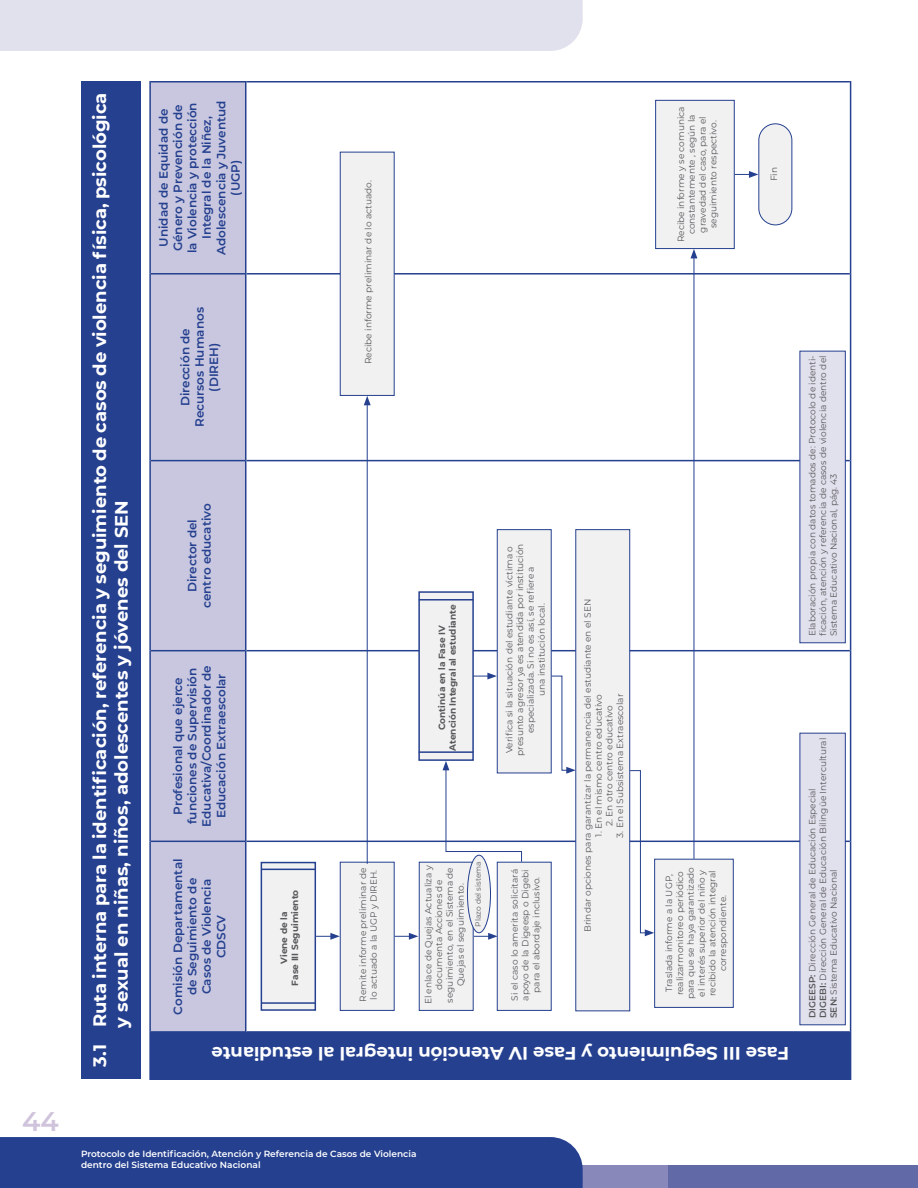
<style>
.page{position:relative;width:918px;height:1188px;background:#fff}
.page>*{position:absolute;margin:0;border:0;box-sizing:border-box;transform-origin:0 0}
.t1{font:600 27px "Montserrat";color:#d0c3dc}
.t2{font:700 18px/21.6px "Montserrat";color:#fff}
.t3{font:600 12px/14.4px "Montserrat";color:#25408f;text-align:center}
.t4{font:9px/10.8px "Montserrat";color:#58595b;text-align:center}
.t5{font:600 9px/10.8px "Montserrat";color:#fff}
.t6{font:700 9px/10.8px "Montserrat";color:#58595b;text-align:center}
.t7{font:7.5px "Montserrat";color:#58595b}
.s1{font-weight:600}
</style>
<div class="page">
<div style="left:633px;top:1165px;width:285px;height:23px;background:#6269a7"></div>
<div style="left:0;top:1165px;width:668px;height:23px;background:#8889ba"></div>
<div style="left:0;top:1137px;width:583px;height:51px;background:#25408f"></div>
<div style="left:81px;top:1149px;width:474px;height:32px;background:#25408f"></div>
<div style="left:0;top:0;width:583px;height:51px;background:#e1e0ed"></div>
<div style="left:81px;top:82px;width:60px;height:997px;background:#25408f"></div>
<div style="left:150px;top:1032px;width:701px;height:47px;background:#25408f"></div>
<div style="left:151px;top:82px;width:94px;height:949px;background:#c8c7df"></div>
<hr style="left:149px;top:1032px;width:2px;height:48px;background:#25408f">
<hr style="left:151px;top:1078px;width:95px;height:2px;background:#25408f">
<hr style="left:246px;top:1078px;width:604px;height:2px;background:#25408f">
<hr style="left:850px;top:1032px;width:1px;height:48px;background:#25408f">
<hr style="left:149px;top:841px;width:2px;height:191px;background:#25408f">
<hr style="left:151px;top:1031px;width:94px;height:2px;background:#25408f">
<hr style="left:149px;top:651px;width:2px;height:190px;background:#25408f">
<hr style="left:151px;top:841px;width:94px;height:1px;background:#25408f">
<hr style="left:149px;top:461px;width:2px;height:190px;background:#25408f">
<hr style="left:151px;top:650px;width:94px;height:1px;background:#25408f">
<hr style="left:149px;top:274px;width:2px;height:187px;background:#25408f">
<hr style="left:151px;top:460px;width:94px;height:1px;background:#25408f">
<hr style="left:149px;top:81px;width:2px;height:193px;background:#25408f">
<hr style="left:151px;top:273px;width:94px;height:2px;background:#25408f">
<hr style="left:151px;top:81px;width:94px;height:1px;background:#25408f">
<hr style="left:245px;top:841px;width:1px;height:192px;background:#25408f">
<hr style="left:246px;top:1031px;width:604px;height:2px;background:#25408f">
<hr style="left:245px;top:651px;width:1px;height:190px;background:#25408f">
<hr style="left:246px;top:841px;width:604px;height:1px;background:#25408f">
<hr style="left:245px;top:461px;width:1px;height:190px;background:#25408f">
<hr style="left:246px;top:650px;width:604px;height:1px;background:#25408f">
<hr style="left:245px;top:274px;width:1px;height:187px;background:#25408f">
<hr style="left:246px;top:460px;width:604px;height:1px;background:#25408f">
<hr style="left:245px;top:81px;width:1px;height:193px;background:#25408f">
<hr style="left:246px;top:273px;width:604px;height:2px;background:#25408f">
<hr style="left:246px;top:81px;width:604px;height:1px;background:#25408f">
<hr style="left:850px;top:841px;width:1px;height:191px;background:#25408f">
<hr style="left:850px;top:651px;width:1px;height:190px;background:#25408f">
<hr style="left:850px;top:461px;width:1px;height:190px;background:#25408f">
<hr style="left:850px;top:274px;width:1px;height:187px;background:#25408f">
<hr style="left:850px;top:81px;width:1px;height:193px;background:#25408f">
<div style="left:340px;top:862px;width:55px;height:149px;background:#f1f1f2;border:1px solid #25408f"></div>
<div style="left:575px;top:529px;width:55px;height:482px;background:#f1f1f2;border:1px solid #25408f"></div>
<svg style="left:316px;top:933px;width:24px;height:7px"></svg>
<svg style="left:395px;top:933px;width:23px;height:7px"></svg>
<svg style="left:474px;top:673px;width:23px;height:7px"></svg>
<svg style="left:735px;top:171px;width:23px;height:7px"></svg>
<hr style="left:367px;top:403px;width:1px;height:461px;background:#25408f">
<svg style="left:364px;top:396px;width:7px;height:9px"></svg>
<hr style="left:694px;top:256px;width:1px;height:603px;background:#25408f">
<svg style="left:691px;top:249px;width:6px;height:9px"></svg>
<svg style="left:474px;top:933px;width:23px;height:7px"></svg>
<div style="left:261px;top:862px;width:55px;height:149px;background:#f1f1f2;border:2px solid #25408f"></div>
<hr style="left:261px;top:1002px;width:55px;height:2px;background:#25408f">
<hr style="left:261px;top:869px;width:55px;height:1px;background:#25408f">
<div style="left:419px;top:862px;width:55px;height:149px;background:#f1f1f2;border:1px solid #25408f"></div>
<div style="left:497px;top:862px;width:55px;height:149px;background:#f1f1f2;border:1px solid #25408f"></div>
<div style="left:654px;top:859px;width:80px;height:149px;background:#f1f1f2;border:1px solid #25408f"></div>
<div style="left:655px;top:100px;width:80px;height:149px;background:#f1f1f2;border:1px solid #25408f"></div>
<div style="left:467px;top:855px;width:24px;height:78px;background:#f1f1f2;border-radius:50%"></div>
<div style="left:467px;top:855px;width:24px;height:78px;border:1px solid #25408f;border-radius:50%"></div>
<div style="left:340px;top:152px;width:55px;height:244px;background:#f1f1f2;border:1px solid #25408f"></div>
<div style="left:418px;top:591px;width:56px;height:170px;background:#f1f1f2;border:2px solid #25408f"></div>
<hr style="left:419px;top:751px;width:54px;height:2px;background:#25408f">
<hr style="left:419px;top:599px;width:54px;height:2px;background:#25408f">
<div style="left:497px;top:529px;width:55px;height:244px;background:#f1f1f2;border:1px solid #25408f"></div>
<svg style="left:443px;top:761px;width:79px;height:102px"></svg>
<svg style="left:551px;top:675px;width:25px;height:99px"></svg>
<svg style="left:629px;top:770px;width:25px;height:166px"></svg>
<div style="left:759px;top:124px;width:33px;height:101px;background:#f1f1f2;border-radius:17px"></div>
<div style="left:758px;top:123px;width:34px;height:102px;border:1px solid #25408f;border-radius:17px"></div>
<div style="left:800px;top:733px;width:46px;height:292px;background:#e1e0ed;border:1px solid #25408f"></div>
<div style="left:800px;top:351px;width:46px;height:292px;background:#e1e0ed;border:1px solid #25408f"></div>
<h1 class="t1" style="left:22px;top:1102px;width:38px">44</h1>
<h2 class="t2" style="left:88px;top:1028px;width:937px;text-indent:-39px;rotate:-90deg">3.1 Ruta interna para la identificación, referencia y seguimiento de casos de violencia física, psicológica y sexual en niñas, niños, adolescentes y jóvenes del SEN</h2>
<h3 class="t3" style="left:156px;top:255px;width:156px;rotate:-90deg">Unidad de Equidad de<br>Género y Prevención de la Violencia y protección<br>Integral de la Niñez,<br>Adolescencia y Juventud (UGP)</h3>
<h3 class="t3" style="left:177px;top:427px;width:121px;rotate:-90deg">Dirección de<br>Recursos Humanos (DIREH)</h3>
<h3 class="t3" style="left:185px;top:608px;width:106px;rotate:-90deg">Director del centro educativo</h3>
<h3 class="t3" style="left:170px;top:827px;width:163px;rotate:-90deg">Profesional que ejerce funciones de Supervisión<br>Educativa/Coordinador de<br>Educación Extraescolar</h3>
<h3 class="t3" style="left:170px;top:1015px;width:157px;rotate:-90deg">Comisión Departamental de Seguimiento de<br>Casos de Violencia<br>CDSCV</h3>
<p class="t6" style="left:278px;top:986px;width:97px;rotate:-90deg">Viene de la<br>Fase III Seguimiento</p>
<p class="t4" style="left:363px;top:364px;width:185px;rotate:-90deg">Recibe informe preliminar de lo actuado.</p>
<p class="t4" style="left:675px;top:242px;width:137px;rotate:-90deg">Recibe informe y se comunica constantemente , según la gravedad del caso, para el seguimiento respectivo.</p>
<p class="t4" style="left:768px;top:181px;width:16px;rotate:-90deg">Fin</p>
<p class="t4" style="left:357px;top:1002px;width:135px;text-align:left;rotate:-90deg">Remite informe preliminar de lo actuado a la UGP y DIREH.</p>
<p class="t6" style="left:436px;top:751px;width:148px;rotate:-90deg">Continúa en la Fase IV<br>Atención Integral al estudiante</p>
<p class="t4" style="left:503px;top:756px;width:214px;rotate:-90deg">Verifica si la situación del estudiante víctima o presunto agresor ya es atendida por institución especializada. Si no es así, se refiere a<br>una institución local.</p>
<p class="t7" style="left:473px;top:927px;width:67px;rotate:-90deg">Plazo del sistema</p>
<p class="t4" style="left:422px;top:1004px;width:141px;rotate:-90deg">El enlace de Quejas Actualiza y documenta Acciones de seguimiento, en el Sistema de<br>Quejas el seguimiento.</p>
<p class="t4" style="left:509px;top:1001px;width:133px;rotate:-90deg">Si el caso lo amerita solicitará apoyo de la Digeesp o Digebi para el abordaje inclusivo.</p>
<p class="t4" style="left:582px;top:932px;width:335px;rotate:-90deg">Brindar opciones para garantizar la permanencia del estudiante en el SEN</p>
<p class="t4" style="left:593px;top:837px;width:144px;rotate:-90deg">1. En el mismo centro educativo</p>
<p class="t4" style="left:604px;top:826px;width:122px;rotate:-90deg">2. En otro centro educativo</p>
<p class="t4" style="left:614px;top:838px;width:146px;rotate:-90deg">3. En el Subsistema Extraescolar</p>
<p class="t4" style="left:663px;top:999px;width:134px;rotate:-90deg">Traslada informe a la UGP, realizarmonitoreo periódico para que se haya garantizado el interés superior del niño y recibido la atención integral correspondiente.</p>
<h2 class="t2" style="left:789px;top:1065px;width:579px;rotate:-180deg">Fase III Seguimiento y Fase IV Atención integral al estudiante</h2>
<p class="t4" style="left:806px;top:636px;width:283px;text-align:justify;rotate:-90deg">Elaboración propia con datos tomados de: Protocolo de identi&shy;ficación, atención y referencia de casos de violencia dentro del Sistema Educativo Nacional, pág. 43</p>
<p class="t4" style="left:806px;top:1018px;width:282px;text-align:left;rotate:-90deg"><span class="s1">DIGEESP:</span> Dirección General de Educación Especial<br><span class="s1">DIGEBI:</span> Dirección General de Educación Bilingüe Intercultural<br><span class="s1">SEN:</span> Sistema Educativo Nacional</p>
<p class="t5" style="left:81px;top:1148px;width:337px">Protocolo de Identificación, Atención y Referencia de Casos de Violencia dentro del Sistema Educativo Nacional</p>
</div>
